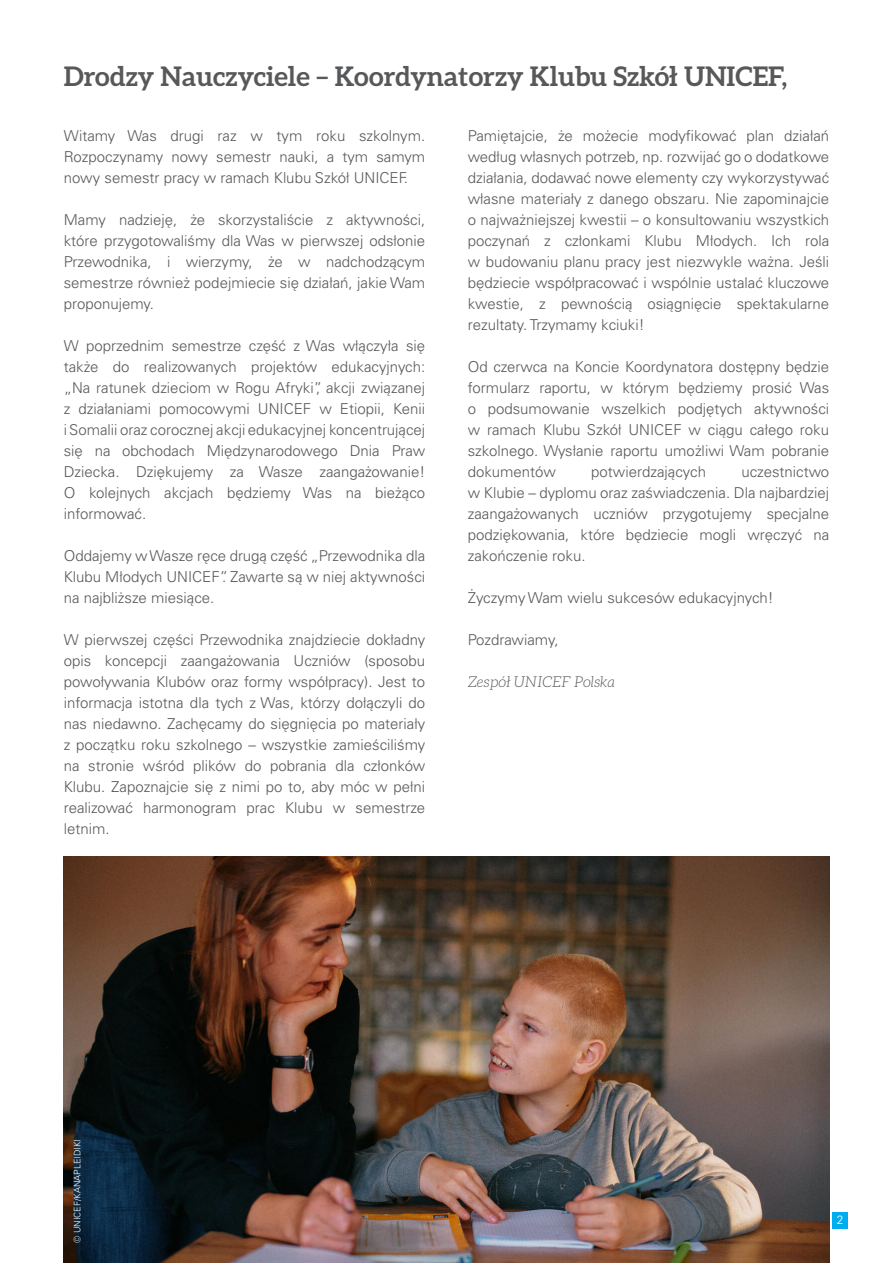
<style>
.page{position:relative;width:893px;height:1263px;background:#fff}
.page>*{position:absolute;margin:0;border:0;box-sizing:border-box;transform-origin:0 0}
.t1{font:700 27px "Aleo";color:#57585a}
.t2{font:300 15px/21px "Univers LT Pro 45";color:#57585a;text-align:justify}
.t3{font:italic 300 15px "Aleo";color:#57585a}
.t4{font:300 12px "Univers LT Pro 45";color:#fff}
.t5{font:300 9px "Univers LT Pro 45";color:#fff}
</style>
<div class="page">
<div style="left:832px;top:1212px;width:16px;height:16px;background:#00aeef"></div>
<img style="left:64px;top:856px;width:765px;height:407px">
<p class="t1" style="left:64px;top:60px;width:725px">Drodzy Nauczyciele – Koordynatorzy Klubu Szkół UNICEF,</p>
<p class="t2" style="left:64px;top:125px;width:363px">Witamy Was drugi raz w tym roku szkolnym.<br>Rozpoczynamy nowy semestr nauki, a tym samym nowy semestr pracy w ramach Klubu Szkół UNICEF.</p>
<p class="t2" style="left:64px;top:209px;width:363px">Mamy nadzieję, że skorzystaliście z aktywności, które przygotowaliśmy dla Was w pierwszej odsłonie Przewodnika, i wierzymy, że w nadchodzącym semestrze również podejmiecie się działań, jakie Wam proponujemy.</p>
<p class="t2" style="left:64px;top:335px;width:363px">W poprzednim semestrze część z Was włączyła się także do realizowanych projektów edukacyjnych: „Na ratunek dzieciom w Rogu Afryki”, akcji związanej z działaniami pomocowymi UNICEF w Etiopii, Kenii i Somalii oraz corocznej akcji edukacyjnej koncentrującej się na obchodach Międzynarodowego Dnia Praw Dziecka. Dziękujemy za Wasze zaangażowanie!<br>O kolejnych akcjach będziemy Was na bieżąco informować.</p>
<p class="t2" style="left:64px;top:545px;width:363px">Oddajemy w Wasze ręce drugą część „Przewodnika dla Klubu Młodych UNICEF”. Zawarte są w niej aktywności na najbliższe miesiące.</p>
<p class="t2" style="left:64px;top:629px;width:363px">W pierwszej części Przewodnika znajdziecie dokładny opis koncepcji zaangażowania Uczniów (sposobu powoływania Klubów oraz formy współpracy). Jest to informacja istotna dla tych z Was, którzy dołączyli do nas niedawno. Zachęcamy do sięgnięcia po materiały z początku roku szkolnego – wszystkie zamieściliśmy na stronie wśród plików do pobrania dla członków Klubu. Zapoznajcie się z nimi po to, aby móc w pełni realizować harmonogram prac Klubu w semestrze letnim.</p>
<p class="t2" style="left:468px;top:125px;width:363px">Pamiętajcie, że możecie modyfikować plan działań według własnych potrzeb, np. rozwijać go o dodatkowe działania, dodawać nowe elementy czy wykorzystywać własne materiały z danego obszaru. Nie zapominajcie o najważniejszej kwestii – o konsultowaniu wszystkich poczynań z członkami Klubu Młodych. Ich rola w budowaniu planu pracy jest niezwykle ważna. Jeśli będziecie współpracować i wspólnie ustalać kluczowe kwestie, z pewnością osiągnięcie spektakularne rezultaty. Trzymamy kciuki!</p>
<p class="t2" style="left:468px;top:356px;width:363px">Od czerwca na Koncie Koordynatora dostępny będzie formularz raportu, w którym będziemy prosić Was o podsumowanie wszelkich podjętych aktywności w ramach Klubu Szkół UNICEF w ciągu całego roku szkolnego. Wysłanie raportu umożliwi Wam pobranie dokumentów</p>
<p class="t2" style="left:468px;top:461px;width:363px;text-indent:274px">uczestnictwo w Klubie – dyplomu oraz zaświadczenia. Dla najbardziej zaangażowanych uczniów przygotujemy specjalne podziękowania, które będziecie mogli wręczyć na zakończenie roku.</p>
<p class="t2" style="left:468px;top:587px;width:307px">Życzymy Wam wielu sukcesów edukacyjnych!</p>
<p class="t2" style="left:468px;top:629px;width:92px">Pozdrawiamy,</p>
<p class="t3" style="left:468px;top:674px;width:149px">Zespół UNICEF Polska</p>
<p class="t2" style="left:591px;top:461px;width:116px">potwierdzających</p>
<p class="t5" style="left:71px;top:1243px;width:105px;rotate:-90deg">© UNICEF/KANAPLEIDIKI</p>
<p class="t4" style="left:837px;top:1212px;width:8px">2</p>
</div>
